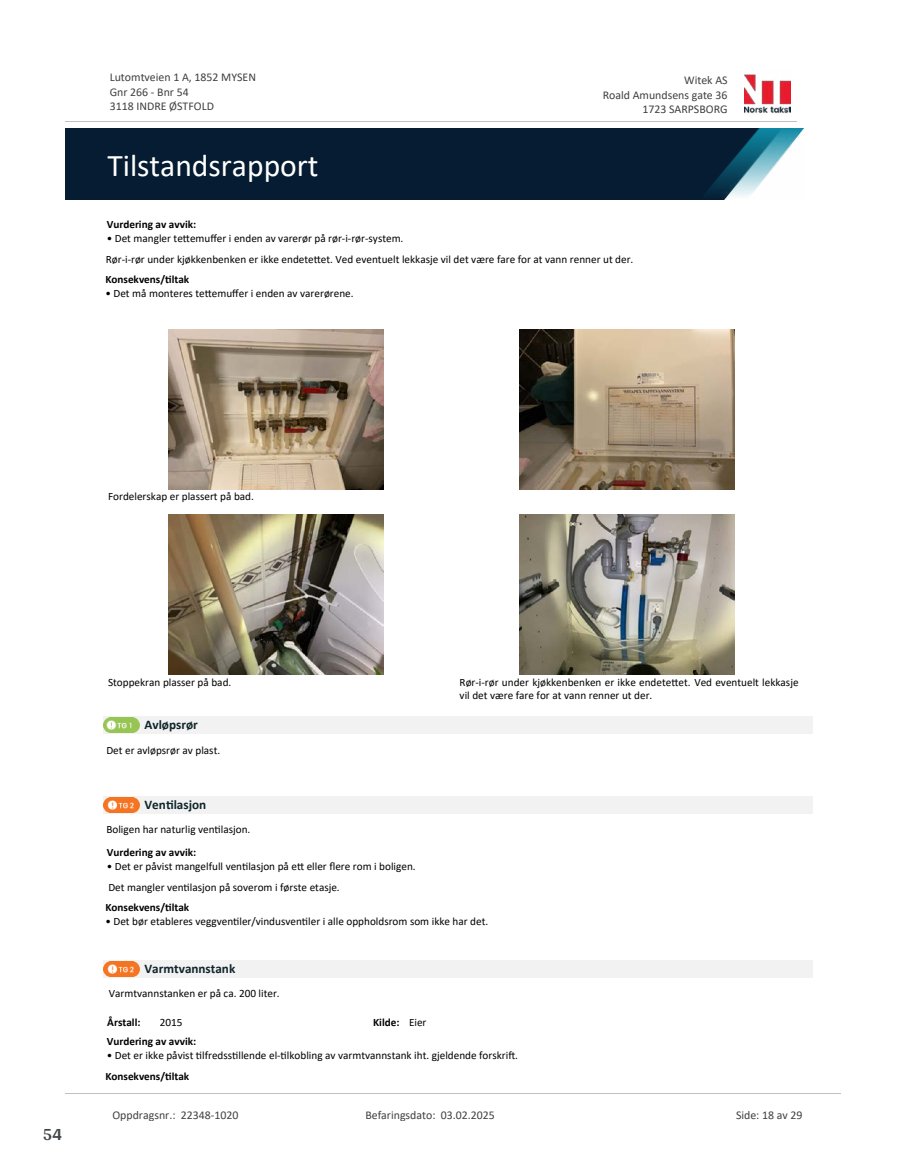
<style>
.page{position:relative;width:915px;height:1172px;background:#fff}
.page>*{position:absolute;margin:0;border:0;box-sizing:border-box;transform-origin:0 0}
.t1{font:31.65px "Calibri";color:#fff}
.t2{font:700 18px "Arya";color:#414749}
.t3{font:700 13.2px "Calibri";color:#0f252c}
.t4{font:11.85px/14.5px "Calibri";color:#404040}
.t5{font:11.25px/20.7px "Calibri";color:#000}
.t6{font:700 11.25px "Calibri";color:#000}
.s1{font-weight:400}
</style>
<div class="page">
<img style="left:169px;top:329px;width:214px;height:160px">
<img style="left:519px;top:329px;width:215px;height:160px">
<img style="left:169px;top:515px;width:214px;height:160px">
<img style="left:519px;top:515px;width:215px;height:160px">
<div style="left:104px;top:717px;width:708px;height:17px;background:#f2f2f2"></div>
<svg style="left:107px;top:732px;width:29px;height:1px"></svg>
<img style="left:104px;top:717px;width:35px;height:15px">
<div style="left:104px;top:796px;width:708px;height:17px;background:#f2f2f2"></div>
<svg style="left:107px;top:812px;width:29px;height:1px"></svg>
<img style="left:104px;top:797px;width:35px;height:15px">
<div style="left:104px;top:960px;width:708px;height:17px;background:#f2f2f2"></div>
<svg style="left:107px;top:976px;width:29px;height:1px"></svg>
<img style="left:104px;top:961px;width:35px;height:15px">
<img style="left:744px;top:74px;width:46px;height:40px">
<hr style="left:65px;top:121px;width:731px;height:1px;background:#c0c0c0">
<img style="left:65px;top:129px;width:738px;height:71px">
<hr style="left:65px;top:1093px;width:775px;height:1px;background:#c0c0c0">
<p class="t4" style="left:110px;top:70px;width:148px">Lutomtveien 1 A, 1852 MYSEN<br>Gnr 266 - Bnr 54<br>3118 INDRE ØSTFOLD</p>
<p class="t4" style="left:684px;top:73px;width:45px">Witek AS</p>
<p class="t4" style="left:602px;top:87px;width:126px">Roald Amundsens gate 36</p>
<p class="t4" style="left:642px;top:102px;width:87px">1723 SARPSBORG</p>
<h1 class="t1" style="left:107px;top:143px;width:213px">Tilstandsrapport</h1>
<p class="t6" style="left:107px;top:216px;width:91px">Vurdering av avvik:</p>
<p class="t5" style="left:106px;top:228px;width:529px">• Det mangler te琀琀emu昀昀er i enden av varerør på rør-i-rør-system.<br>Rør-i-rør under kjøkkenbenken er ikke endete琀琀et. Ved eventuelt lekkasje vil det være fare for at vann renner ut der.</p>
<p class="t6" style="left:105px;top:271px;width:85px">Konsekvens/琀椀ltak</p>
<p class="t5" style="left:105px;top:283px;width:250px">• Det må monteres te琀琀emu昀昀er i enden av varerørene.</p>
<p class="t5" style="left:108px;top:486px;width:147px">Fordelerskap er plassert på bad.</p>
<h2 class="t2" style="left:43px;top:1123px;width:21px">54</h2>
<p class="t5" style="left:108px;top:671px;width:125px">Stoppekran plasser på bad.</p>
<p class="t5" style="left:459px;top:675px;width:340px;line-height:13.6px">Rør-i-rør under kjøkkenbenken er ikke endete琀琀et. Ved eventuelt lekkasje vil det være fare for at vann renner ut der.</p>
<p class="t3" style="left:144px;top:716px;width:55px">Avløpsrør</p>
<p class="t5" style="left:106px;top:739px;width:115px">Det er avløpsrør av plast.</p>
<p class="t3" style="left:144px;top:795px;width:63px">Ven琀椀lasjon</p>
<p class="t5" style="left:106px;top:818px;width:145px">Boligen har naturlig ven琀椀lasjon.</p>
<p class="t6" style="left:107px;top:844px;width:91px">Vurdering av avvik:</p>
<p class="t5" style="left:107px;top:856px;width:310px">• Det er påvist mangelfull ven琀椀lasjon på e琀琀 eller 昀氀ere rom i boligen.<br>Det mangler ven琀椀lasjon på soverom i første etasje.</p>
<p class="t6" style="left:105px;top:899px;width:85px">Konsekvens/琀椀ltak</p>
<p class="t5" style="left:105px;top:911px;width:384px">• Det bør etableres veggven琀椀ler/vindusven琀椀ler i alle oppholdsrom som ikke har det.</p>
<p class="t3" style="left:144px;top:959px;width:92px">Varmtvannstank</p>
<p class="t5" style="left:109px;top:982px;width:172px">Varmtvannstanken er på ca. 200 liter.</p>
<p class="t6" style="left:107px;top:1033px;width:91px">Vurdering av avvik:</p>
<p class="t5" style="left:107px;top:1045px;width:412px">• Det er ikke påvist 琀椀lfredss琀椀llende el-琀椀lkobling av varmtvannstank iht. gjeldende forskri昀琀.</p>
<p class="t6" style="left:105px;top:1068px;width:85px">Konsekvens/琀椀ltak</p>
<p class="t6" style="left:107px;top:1014px;width:35px">Årstall:</p>
<p class="t5" style="left:160px;top:1011px;width:24px">2015</p>
<p class="t6" style="left:373px;top:1014px;width:55px">Kilde: <span class="s1">Eier</span></p>
<p class="t4" style="left:112px;top:1107px;width:127px">Oppdragsnr.: 22348-1020</p>
<p class="t4" style="left:365px;top:1107px;width:131px">Befaringsdato: 03.02.2025</p>
<p class="t4" style="left:735px;top:1107px;width:68px">Side: 18 av 29</p>
</div>
